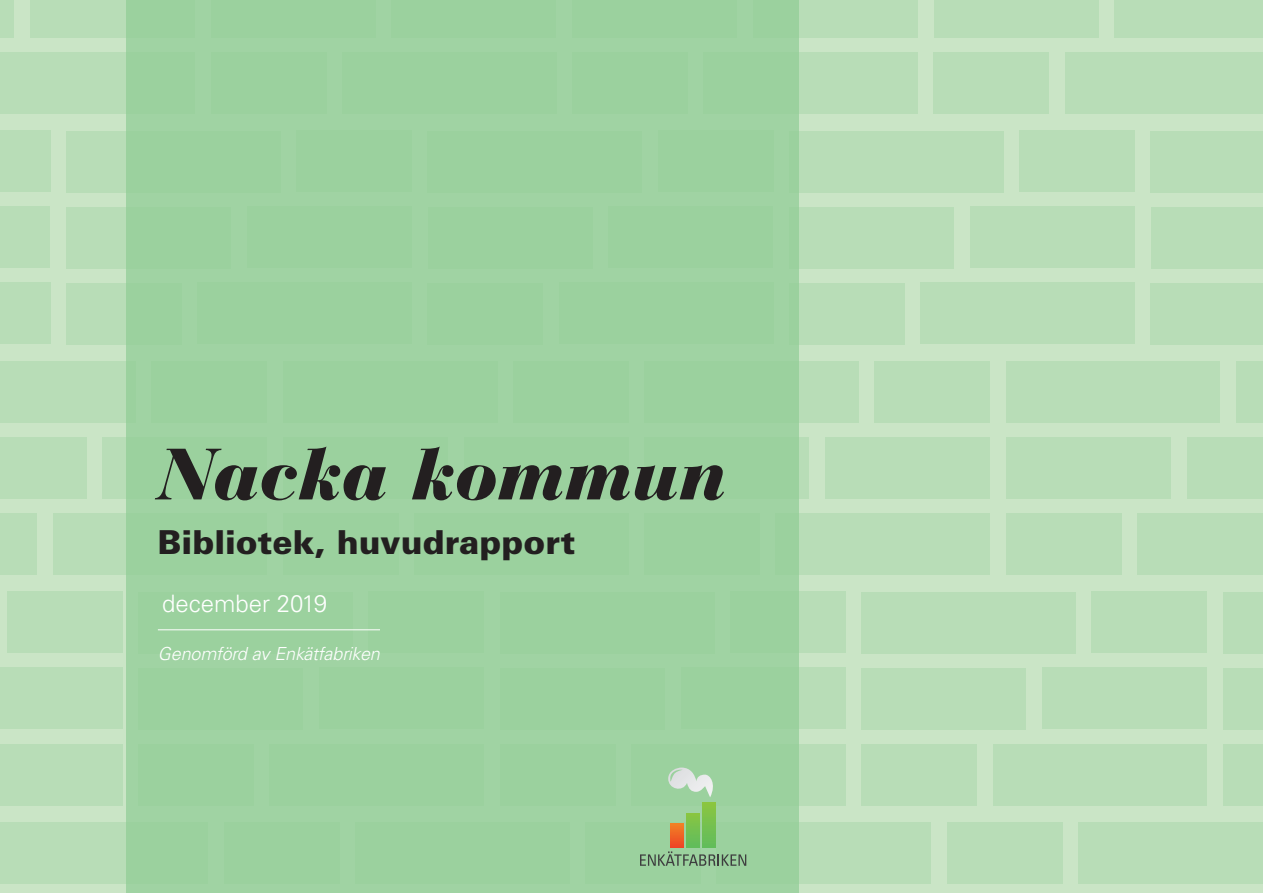
<style>
.page{position:relative;width:1263px;height:893px;background:#fff}
.page>*{position:absolute;margin:0;border:0;box-sizing:border-box;transform-origin:0 0}
.t1{font:italic 900 72px "Bauer Bodoni Std";letter-spacing:-.015em;color:#231f20}
.t2{font:900 33px "Univers LT Std";color:#231f20}
.t3{font:300 24px "Univers LT Std";color:#fff}
.t4{font:italic 300 18px "Univers LT Std";letter-spacing:-.01em;color:#fff}
</style>
<div class="page">
<div style="left:0;top:0;width:1263px;height:893px;background:linear-gradient(to bottom,#bcdfbb,#bddfbb)"></div>
<div style="left:126px;top:0;width:673px;height:893px;background:#9bd19e"></div>
<hr style="left:158px;top:629px;width:222px;height:1px;background:#fff">
<svg style="left:640px;top:851px;width:106px;height:15px"></svg>
<svg style="left:671px;top:824px;width:13px;height:24px"></svg>
<svg style="left:687px;top:813px;width:13px;height:35px"></svg>
<svg style="left:703px;top:803px;width:12px;height:45px"></svg>
<svg style="left:668px;top:767px;width:45px;height:30px"></svg>
<h1 class="t1" style="left:158px;top:431px;width:570px">Nacka kommun</h1>
<h2 class="t2" style="left:158px;top:521px;width:419px">Bibliotek, huvudrapport</h2>
<h3 class="t3" style="left:162px;top:589px;width:167px">december 2019</h3>
<p class="t4" style="left:158px;top:643px;width:224px">Genomförd av Enkätfabriken</p>
</div>
